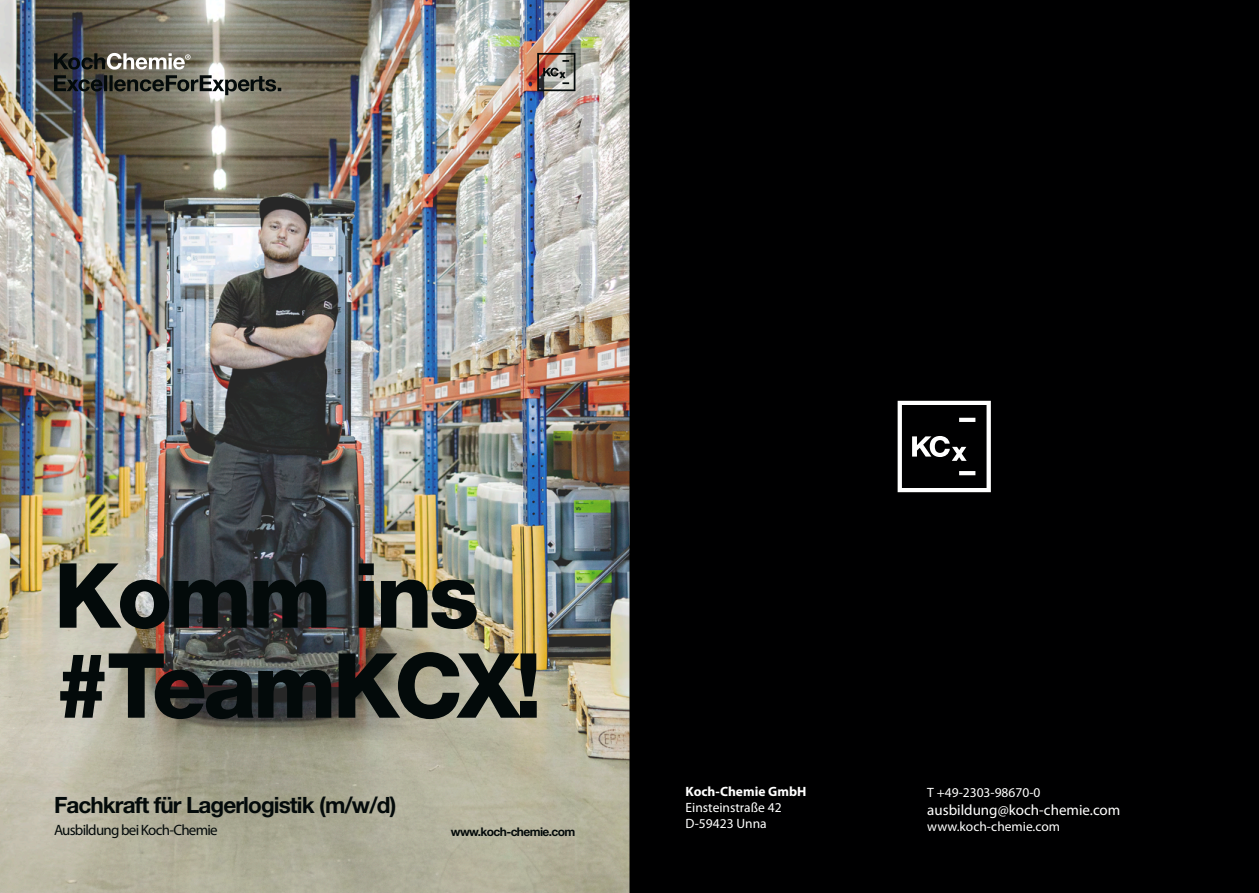
<style>
.page{position:relative;width:1259px;height:893px;background:#fff}
.page>*{position:absolute;margin:0;border:0;box-sizing:border-box;transform-origin:0 0}
.t1{font:800 90px/90px "Helvetica Neue LT Std";letter-spacing:-.04em;color:#030a0a}
.t2{font:700 22.5px "Helvetica Neue LT Std";letter-spacing:-.04em;color:#030a0a}
.t3{font:15px "Myriad Pro";color:#fff}
.t4{font:15px "Myriad Pro";letter-spacing:-.05em;color:#030a0a}
.t5{font:13.5px "Myriad Pro";color:#fff}
.t6{font:700 13.5px "Myriad Pro";color:#fff}
.t7{font:700 12px "Helvetica Neue LT Std";letter-spacing:-.05em;color:#030a0a}
</style>
<div class="page">
<img style="left:0;top:0;width:629px;height:893px">
<svg style="left:537px;top:53px;width:38px;height:38px"></svg>
<svg style="left:54px;top:53px;width:227px;height:42px;background:#67665e"></svg>
<div style="left:629px;top:0;width:630px;height:893px;background:#000001"></div>
<svg style="left:897px;top:401px;width:94px;height:91px"></svg>
<p class="t1" style="left:54px;top:550px;width:489px">Komm ins #TeamKCX!</p>
<p class="t2" style="left:54px;top:790px;width:344px">Fachkraft für Lagerlogistik (m/w/d)</p>
<p class="t4" style="left:54px;top:821px;width:165px">Ausbildung bei Koch-Chemie</p>
<p class="t7" style="left:451px;top:824px;width:126px">www.koch-chemie.com</p>
<p class="t6" style="left:685px;top:782px;width:122px">Koch-Chemie GmbH</p>
<p class="t5" style="left:685px;top:799px;width:97px">Einsteinstraße 42</p>
<p class="t5" style="left:685px;top:815px;width:83px">D-59423 Unna</p>
<p class="t5" style="left:927px;top:784px;width:115px">T +49-2303-98670-0</p>
<p class="t3" style="left:927px;top:800px;width:195px">ausbildung@koch-chemie.com</p>
<p class="t5" style="left:927px;top:818px;width:134px">www.koch-chemie.com</p>
</div>
